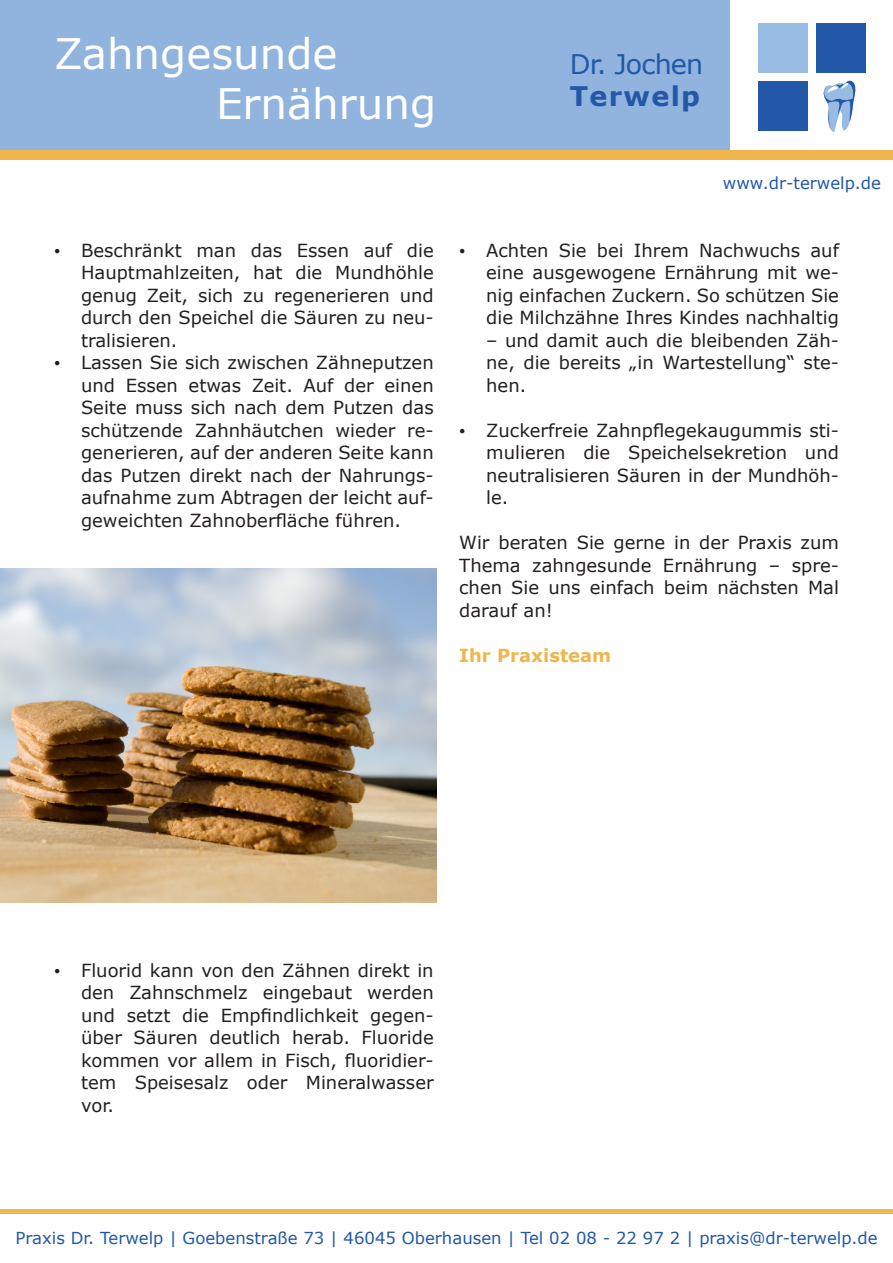
<style>
.page{position:relative;width:893px;height:1263px;background:#fff}
.page>*{position:absolute;margin:0;border:0;box-sizing:border-box;transform-origin:0 0}
.t1{font:42px/50.4px "Verdana";color:#fff}
.t2{font:27px "Verdana";letter-spacing:-.03em;color:#2258a7}
.t3{font:700 27px "Verdana";letter-spacing:.05em;color:#2258a7}
.t4{font:18px/22.5px "Verdana";color:#231f20;text-align:justify}
.t5{font:700 18px "Verdana";color:#f0b54d}
.t6{font:16.5px "Verdana";color:#2258a7}
.s1{font-family:"Times New Roman"}
</style>
<div class="page">
<div style="left:0;top:0;width:730px;height:152px;background:#90b4de"></div>
<div style="left:0;top:150px;width:893px;height:10px;background:#f0b54d"></div>
<hr style="left:0;top:1209px;width:893px;height:4px;background:#f0b54d">
<svg style="left:823px;top:80px;width:33px;height:52px"></svg>
<div style="left:758px;top:23px;width:49px;height:50px;background:#97bbe2"></div>
<div style="left:816px;top:23px;width:49px;height:50px;background:#2258a7"></div>
<div style="left:758px;top:82px;width:49px;height:49px;background:#2258a7"></div>
<img style="left:0;top:569px;width:437px;height:333px">
<h1 class="t1" style="left:216px;top:27px;width:222px;text-indent:-162px">Zahngesunde<br>Ernährung</h1>
<p class="t4" style="left:81px;top:238px;width:354px;text-indent:-27px"><span class="s1">•</span> Beschränkt man das Essen auf die Hauptmahlzeiten, hat die Mundhöhle genug Zeit, sich zu regenerieren und durch den Speichel die Säuren zu neu&shy;tralisieren.</p>
<p class="t4" style="left:81px;top:351px;width:354px;text-indent:-27px"><span class="s1">•</span> Lassen Sie sich zwischen Zähneputzen und Essen etwas Zeit. Auf der einen Seite muss sich nach dem Putzen das schützende Zahnhäutchen wieder re&shy;generieren, auf der anderen Seite kann das Putzen direkt nach der Nahrungs&shy;aufnahme zum Abtragen der leicht auf&shy;geweichten Zahnoberfläche führen.</p>
<h2 class="t2" style="left:570px;top:47px;width:135px">Dr. Jochen</h2>
<h2 class="t3" style="left:570px;top:79px;width:132px">Terwelp</h2>
<p class="t6" style="left:723px;top:172px;width:160px">www.dr-terwelp.de</p>
<p class="t4" style="left:486px;top:238px;width:354px;text-indent:-27px"><span class="s1">•</span> Achten Sie bei Ihrem Nachwuchs auf eine ausgewogene Ernährung mit we&shy;nig einfachen Zuckern. So schützen Sie die Milchzähne Ihres Kindes nachhaltig</p>
<p class="t4" style="left:486px;top:328px;width:354px">– und damit auch die bleibenden Zäh&shy;ne, die bereits „in Wartestellung“ ste&shy;hen.</p>
<p class="t4" style="left:486px;top:418px;width:354px;text-indent:-27px"><span class="s1">•</span> Zuckerfreie Zahnpflegekaugummis sti&shy;mulieren die Speichelsekretion und neutralisieren Säuren in der Mundhöh&shy;le.</p>
<p class="t4" style="left:459px;top:531px;width:381px">Wir beraten Sie gerne in der Praxis zum Thema zahngesunde Ernährung – spre&shy;chen Sie uns einfach beim nächsten Mal darauf an!</p>
<p class="t5" style="left:459px;top:644px;width:154px">Ihr Praxisteam</p>
<p class="t4" style="left:81px;top:958px;width:354px;text-indent:-27px"><span class="s1">•</span> Fluorid kann von den Zähnen direkt in den Zahnschmelz eingebaut werden und setzt die Empfindlichkeit gegen&shy;über Säuren deutlich herab. Fluoride kommen vor allem in Fisch, fluoridier&shy;tem Speisesalz oder Mineralwasser vor.</p>
<p class="t6" style="left:16px;top:1228px;width:864px">Praxis Dr. Terwelp | Goebenstraße 73 | 46045 Oberhausen | Tel 02 08 - 22 97 2 | praxis@dr-terwelp.de</p>
</div>
